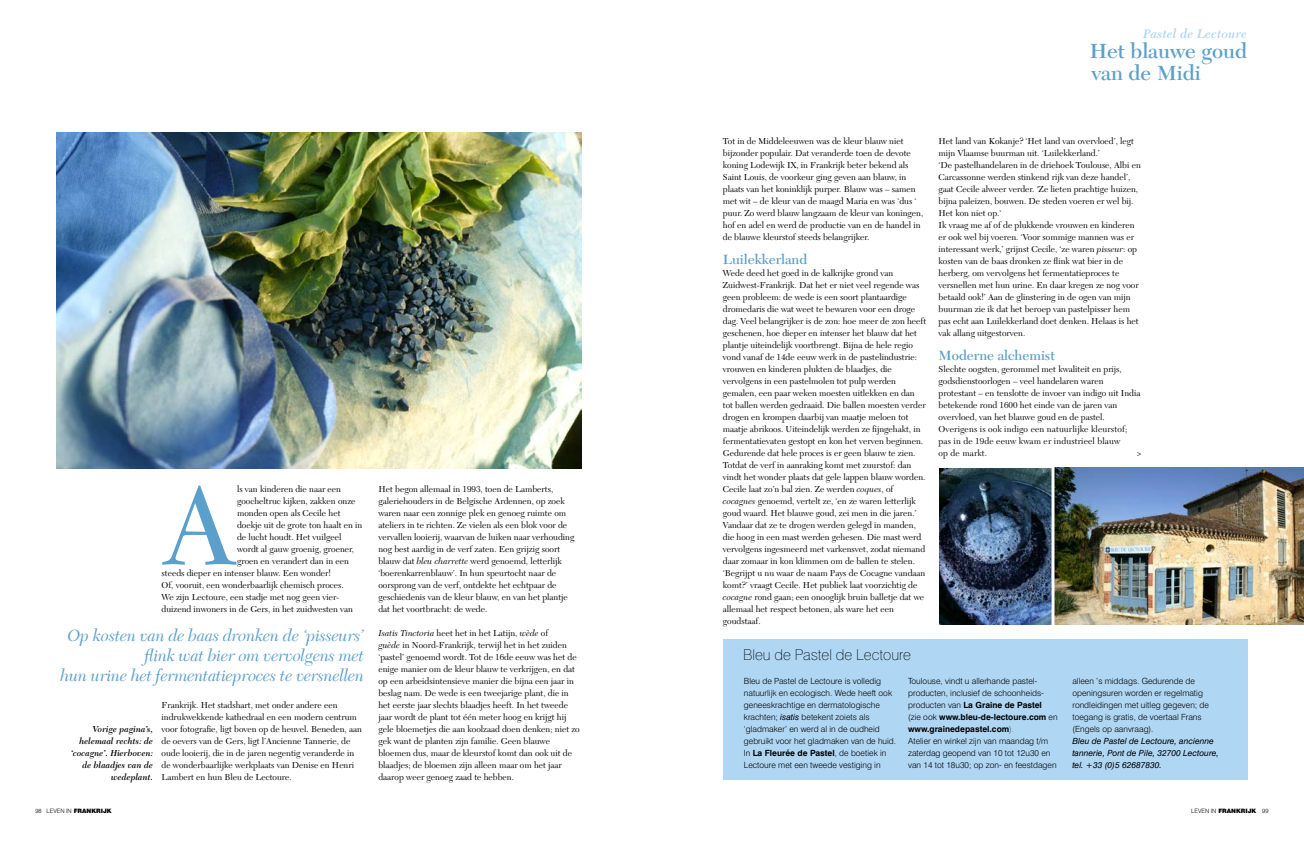
<style>
.page{position:relative;width:1304px;height:842px;background:#fff}
.page>*{position:absolute;margin:0;border:0;box-sizing:border-box;transform-origin:0 0}
.t1{font:116.5px "New Caledonia";color:#5ba0ca}
.t2{font:600 21.4px/21.5px "New Caledonia";color:#5ba0ca}
.t3{font:italic 17px/20px "New Caledonia";letter-spacing:-.015em;color:#5ba0ca;text-align:right}
.t4{font:100 15px "Swiss 721 BT";color:#000}
.t5{font:600 14px "New Caledonia";color:#5ba0ca}
.t6{font:italic 600 13px "New Caledonia";letter-spacing:.01em;color:#afd6f3}
.t7{font:9px/12px "New Caledonia";color:#000}
.t8{font:italic 600 9px/12px "New Caledonia";color:#000;text-align:right}
.t9{font:300 8.5px/12px "Swiss 721 BT";color:#000}
.t10{font:italic 8.5px/12px "Swiss 721 BT";color:#000}
.t11{font:300 6px "Swiss 721 BT";color:#000}
.s1{font-style:italic}
.s2{font-weight:400;font-style:italic}
.s3{font-weight:700}
.s4{font-weight:100}
.s5{font-weight:900}
</style>
<div class="page">
<div style="left:723px;top:639px;width:524px;height:141px;background:#afd6f3"></div>
<img style="left:57px;top:132px;width:524px;height:336px">
<img style="left:1054px;top:468px;width:250px;height:156px">
<img style="left:940px;top:468px;width:111px;height:156px">
<h3 class="t6" style="left:1143px;top:26px;width:106px">Pastel de Lectoure</h3>
<h1 class="t1" style="left:162px;top:458px;width:77px">A</h1>
<p class="t7" style="left:237px;top:483px;width:106px">ls van kinderen die naar een</p>
<p class="t7" style="left:237px;top:495px;width:120px">goocheltruc kijken, zakken onze</p>
<p class="t7" style="left:237px;top:507px;width:105px">monden open als Cecile het</p>
<p class="t7" style="left:237px;top:519px;width:127px">doekje uit de grote ton haalt en in</p>
<p class="t7" style="left:237px;top:531px;width:106px">de lucht houdt. Het vuilgeel</p>
<p class="t7" style="left:237px;top:543px;width:119px">wordt al gauw groenig, groener,</p>
<p class="t7" style="left:237px;top:555px;width:113px">groen en verandert dan in een</p>
<p class="t7" style="left:162px;top:567px;width:171px">steeds dieper en intenser blauw. Een wonder!</p>
<p class="t7" style="left:162px;top:579px;width:184px">Of, vooruit, een wonderbaarlijk chemisch proces.</p>
<p class="t7" style="left:162px;top:591px;width:179px">We zijn Lectoure, een stadje met nog geen vier-</p>
<p class="t7" style="left:162px;top:603px;width:193px">duizend inwoners in de Gers, in het zuidwesten van</p>
<h3 class="t3" style="left:61px;top:626px;width:305px">Op kosten van de baas dronken de ‘pisseurs’ flink wat bier om vervolgens met<br>hun urine het fermentatieproces te versnellen</h3>
<p class="t8" style="left:71px;top:723px;width:84px">Vorige pagina’s, helemaal rechts: de ‘cocagne’. Hierboven: de blaadjes van de wedeplant.</p>
<p class="t7" style="left:162px;top:699px;width:202px">Frankrijk. Het stadshart, met onder andere een indrukwekkende kathedraal en een modern centrum voor fotografie, ligt boven op de heuvel. Beneden, aan de oevers van de Gers, ligt l’Ancienne Tannerie, de oude looierij, die in de jaren negentig veranderde in de wonderbaarlijke werkplaats van Denise en Henri Lambert en hun Bleu de Lectoure.</p>
<p class="t7" style="left:378px;top:483px;width:197px">Het begon allemaal in 1993, toen de Lamberts, galeriehouders in de Belgische Ardennen, op zoek waren naar een zonnige plek en genoeg ruimte om ateliers in te richten. Ze vielen als een blok voor de vervallen looierij, waarvan de luiken naar verhouding nog best aardig in de verf zaten. Een grijzig soort blauw dat <span class="s1">bleu charrette</span> werd genoemd, letterlijk ‘boerenkarrenblauw’. In hun speurtocht naar de oorsprong van de verf, ontdekte het echtpaar de geschiedenis van de kleur blauw, en van het plantje dat het voortbracht: de wede.</p>
<p class="t7" style="left:378px;top:627px;width:203px"><span class="s1">Isatis Tinctoria</span> heet het in het Latijn, <span class="s1">wède</span> of<br><span class="s1">guède</span> in Noord-Frankrijk, terwijl het in het zuiden ‘pastel’ genoemd wordt. Tot de 16de eeuw was het de enige manier om de kleur blauw te verkrijgen, en dat op een arbeidsintensieve manier die bijna een jaar in beslag nam. De wede is een tweejarige plant, die in het eerste jaar slechts blaadjes heeft. In het tweede jaar wordt de plant tot één meter hoog en krijgt hij gele bloemetjes die aan koolzaad doen denken; niet zo gek want de planten zijn familie. Geen blauwe bloemen dus, maar de kleurstof komt dan ook uit de blaadjes; de bloemen zijn alleen maar om het jaar daarop weer genoeg zaad te hebben.</p>
<h2 class="t2" style="left:1090px;top:41px;width:159px">Het blauwe goud van de Midi</h2>
<p class="t7" style="left:723px;top:135px;width:202px">Tot in de Middeleeuwen was de kleur blauw niet bijzonder populair. Dat veranderde toen de devote koning Lodewijk IX, in Frankrijk beter bekend als Saint Louis, de voorkeur ging geven aan blauw, in plaats van het koninklijk purper. Blauw was – samen met wit – de kleur van de maagd Maria en was ‘dus ‘ puur. Zo werd blauw langzaam de kleur van koningen, hof en adel en werd de productie van en de handel in de blauwe kleurstof steeds belangrijker.</p>
<h3 class="t5" style="left:723px;top:251px;width:86px">Luilekkerland</h3>
<p class="t7" style="left:723px;top:267px;width:205px">Wede deed het goed in de kalkrijke grond van Zuidwest-Frankrijk. Dat het er niet veel regende was geen probleem: de wede is een soort plantaardige dromedaris die wat weet te bewaren voor een droge dag. Veel belangrijker is de zon: hoe meer de zon heeft geschenen, hoe dieper en intenser het blauw dat het plantje uiteindelijk voortbrengt. Bijna de hele regio vond vanaf de 14de eeuw werk in de pastelindustrie: vrouwen en kinderen plukten de blaadjes, die vervolgens in een pastelmolen tot pulp werden gemalen, een paar weken moesten uitlekken en dan tot ballen werden gedraaid. Die ballen moesten verder drogen en krompen daarbij van maatje meloen tot maatje abrikoos. Uiteindelijk werden ze fijngehakt, in fermentatievaten gestopt en kon het verven beginnen.<br>Gedurende dat hele proces is er geen blauw te zien.<br>Totdat de verf in aanraking komt met zuurstof: dan vindt het wonder plaats dat gele lappen blauw worden.<br>Cecile laat zo’n bal zien. Ze werden <span class="s1">coques</span>, of <span class="s1">cocagnes</span> genoemd, vertelt ze, ‘en ze waren letterlijk goud waard. Het blauwe goud, zei men in die jaren.’ Vandaar dat ze te drogen werden gelegd in manden, die hoog in een mast werden gehesen. Die mast werd vervolgens ingesmeerd met varkensvet, zodat niemand daar zomaar in kon klimmen om de ballen te stelen. ‘Begrijpt u nu waar de naam Pays de Cocagne vandaan komt?’ vraagt Cecile. Het publiek laat voorzichtig de <span class="s1">cocagne</span> rond gaan; een onooglijk bruin balletje dat we allemaal het respect betonen, als ware het een goudstaaf.</p>
<h3 class="t4" style="left:743px;top:646px;width:169px">Bleu de Pastel de Lectoure</h3>
<p class="t7" style="left:939px;top:135px;width:204px">Het land van Kokanje? ‘Het land van overvloed’, legt mijn Vlaamse buurman uit. ‘Luilekkerland.’<br>‘De pastelhandelaren in de driehoek Toulouse, Albi en Carcassonne werden stinkend rijk van deze handel’, gaat Cecile alweer verder. ‘Ze lieten prachtige huizen, bijna paleizen, bouwen. De steden voeren er wel bij.<br>Het kon niet op.‘<br>Ik vraag me af of de plukkende vrouwen en kinderen er ook wel bij voeren. ‘Voor sommige mannen was er interessant werk,’ grijnst Cecile, ‘ze waren <span class="s1">pisseur</span>: op kosten van de baas dronken ze flink wat bier in de herberg, om vervolgens het fermentatieproces te versnellen met hun urine. En daar kregen ze nog voor betaald ook!’ Aan de glinstering in de ogen van mijn buurman zie ik dat het beroep van pastelpisser hem pas echt aan Luilekkerland doet denken. Helaas is het vak allang uitgestorven.</p>
<h3 class="t5" style="left:939px;top:347px;width:118px">Moderne alchemist</h3>
<p class="t7" style="left:939px;top:363px;width:203px">Slechte oogsten, gerommel met kwaliteit en prijs, godsdienstoorlogen – veel handelaren waren protestant – en tenslotte de invoer van indigo uit India betekende rond 1600 het einde van de jaren van overvloed, van het blauwe goud en de pastel.<br>Overigens is ook indigo een natuurlijke kleurstof; pas in de 19de eeuw kwam er industrieel blauw<br>op de markt.</p>
<p class="t7" style="left:1136px;top:447px;width:7px">&gt;</p>
<p class="t9" style="left:744px;top:675px;width:154px">Bleu de Pastel de Lectoure is volledig natuurlijk en ecologisch. Wede heeft ook geneeskrachtige en dermatologische krachten; <span class="s2">isatis</span> betekent zoiets als ‘gladmaker’ en werd al in de oudheid gebruikt voor het gladmaken van de huid.<br>In <span class="s3">La Fleurée de Pastel</span>, de boetiek in Lectoure met een tweede vestiging in</p>
<p class="t9" style="left:908px;top:675px;width:151px">Toulouse, vindt u allerhande pastel&shy;producten, inclusief de schoonheids&shy;producten van <span class="s3">La Graine de Pastel<br></span>(zie ook <span class="s3">www.bleu-de-lectoure.com</span> en <span class="s3">www.grainedepastel.com</span><span class="s4">).<br></span>Atelier en winkel zijn van maandag t/m zaterdag geopend van 10 tot 12u30 en van 14 tot 18u30; op zon- en feestdagen</p>
<p class="t9" style="left:1072px;top:675px;width:138px">alleen ’s middags. Gedurende de openingsuren worden er regelmatig rondleidingen met uitleg gegeven; de toegang is gratis, de voertaal Frans (Engels op aanvraag).</p>
<p class="t10" style="left:1072px;top:735px;width:148px">Bleu de Pastel de Lectoure, ancienne tannerie, Pont de Pile, 32700 Lectoure, tel. +33 (0)5 62687830.</p>
<p class="t11" style="left:35px;top:807px;width:78px">98 LEVEN IN <span class="s5">FRANKRIJK</span></p>
<p class="t11" style="left:1191px;top:807px;width:79px">LEVEN IN <span class="s5">FRANKRIJK</span> 99</p>
</div>
